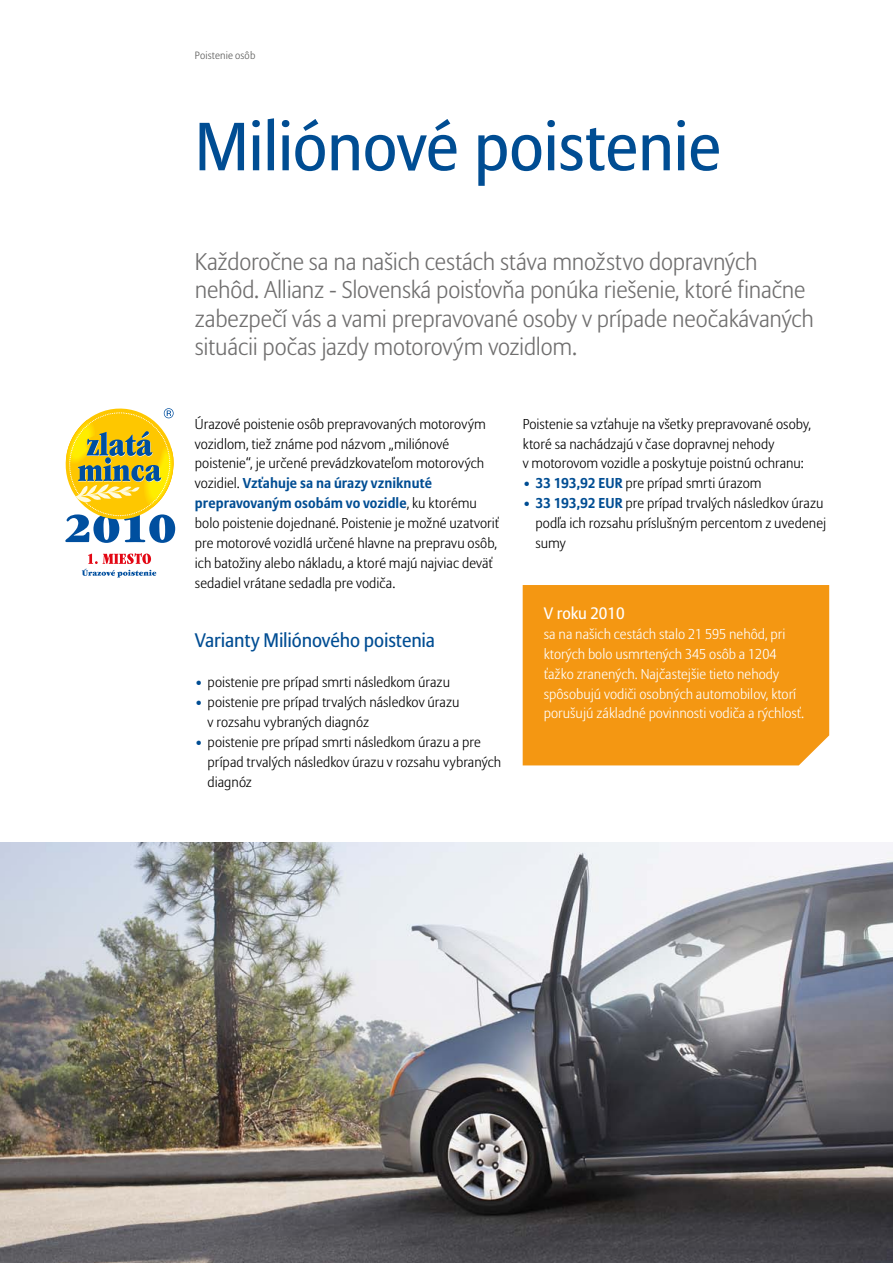
<style>
.page{position:relative;width:893px;height:1263px;background:#fff}
.page>*{position:absolute;margin:0;border:0;box-sizing:border-box;transform-origin:0 0}
.t1{font:67.5px "Allianz Sans";letter-spacing:-.01em;color:#004d93}
.t2{font:300 24px/28.5px "Allianz Sans";letter-spacing:-.01em;color:#706f6f}
.t3{font:19.5px "Allianz Sans";letter-spacing:-.01em;color:#004d93}
.t4{font:16.5px "Allianz Sans";color:#fff}
.t5{font:300 14.25px/20px "Allianz Sans";color:#000}
.t6{font:300 14.25px/20px "Allianz Sans";color:#fff}
.t7{font:300 10.5px "Allianz Sans";letter-spacing:.015em;color:#575756}
.s1{font-weight:700;color:#004d93}
</style>
<div class="page">
<div style="left:523px;top:585px;width:306px;height:180px;background:#f49712"></div>
<svg style="left:65px;top:408px;width:110px;height:135px"></svg>
<svg style="left:82px;top:553px;width:74px;height:24px"></svg>
<img style="left:0;top:842px;width:893px;height:421px">
<p class="t7" style="left:195px;top:49px;width:62px">Poistenie osôb</p>
<h1 class="t1" style="left:195px;top:106px;width:528px">Miliónové poistenie</h1>
<p class="t2" style="left:195px;top:248px;width:621px">Každoročne sa na našich cestách stáva množstvo dopravných nehôd. Allianz - Slovenská poisťovňa ponúka riešenie, ktoré finačne zabezpečí vás a vami prepravované osoby v prípade neočakávaných situácii počas jazdy motorovým vozidlom.</p>
<p class="t5" style="left:195px;top:414px;width:306px">Úrazové poistenie osôb prepravovaných motorovým vozidlom, tiež známe pod názvom „miliónové poistenie“, je určené prevádzkovateľom motorových vozidiel. <span class="s1">Vzťahuje sa na úrazy vzniknuté prepravovaným osobám vo vozidle</span>, ku ktorému bolo poistenie dojednané. Poistenie je možné uzatvoriť pre motorové vozidlá určené hlavne na prepravu osôb, ich batožiny alebo nákladu, a ktoré majú najviac deväť sedadiel vrátane sedadla pre vodiča.</p>
<h3 class="t3" style="left:195px;top:629px;width:242px">Varianty Miliónového poistenia</h3>
<p class="t5" style="left:195px;top:673px;width:257px"><span class="s1">•</span> poistenie pre prípad smrti následkom úrazu</p>
<p class="t5" style="left:208px;top:693px;width:253px;text-indent:-13px"><span class="s1">•</span> poistenie pre prípad trvalých následkov úrazu v rozsahu vybraných diagnóz</p>
<p class="t5" style="left:208px;top:732px;width:295px;text-indent:-13px"><span class="s1">•</span> poistenie pre prípad smrti následkom úrazu a pre prípad trvalých následkov úrazu v rozsahu vybraných diagnóz</p>
<p class="t5" style="left:523px;top:414px;width:290px">Poistenie sa vzťahuje na všetky prepravované osoby, ktoré sa nachádzajú v čase dopravnej nehody<br>v motorovom vozidle a poskytuje poistnú ochranu:</p>
<p class="t5" style="left:523px;top:474px;width:240px"><span class="s1">• 33 193,92 EUR</span> pre prípad smrti úrazom</p>
<p class="t5" style="left:535px;top:494px;width:292px;text-indent:-13px"><span class="s1">• 33 193,92 EUR</span> pre prípad trvalých následkov úrazu podľa ich rozsahu príslušným percentom z uvedenej sumy</p>
<p class="t4" style="left:544px;top:603px;width:82px">V roku 2010</p>
<p class="t6" style="left:544px;top:624px;width:262px">sa na našich cestách stalo 21 595 nehôd, pri ktorých bolo usmrtených 345 osôb a 1204 ťažko zranených. Najčastejšie tieto nehody spôsobujú vodiči osobných automobilov, ktorí porušujú základné povinnosti vodiča a rýchlosť.</p>
</div>
